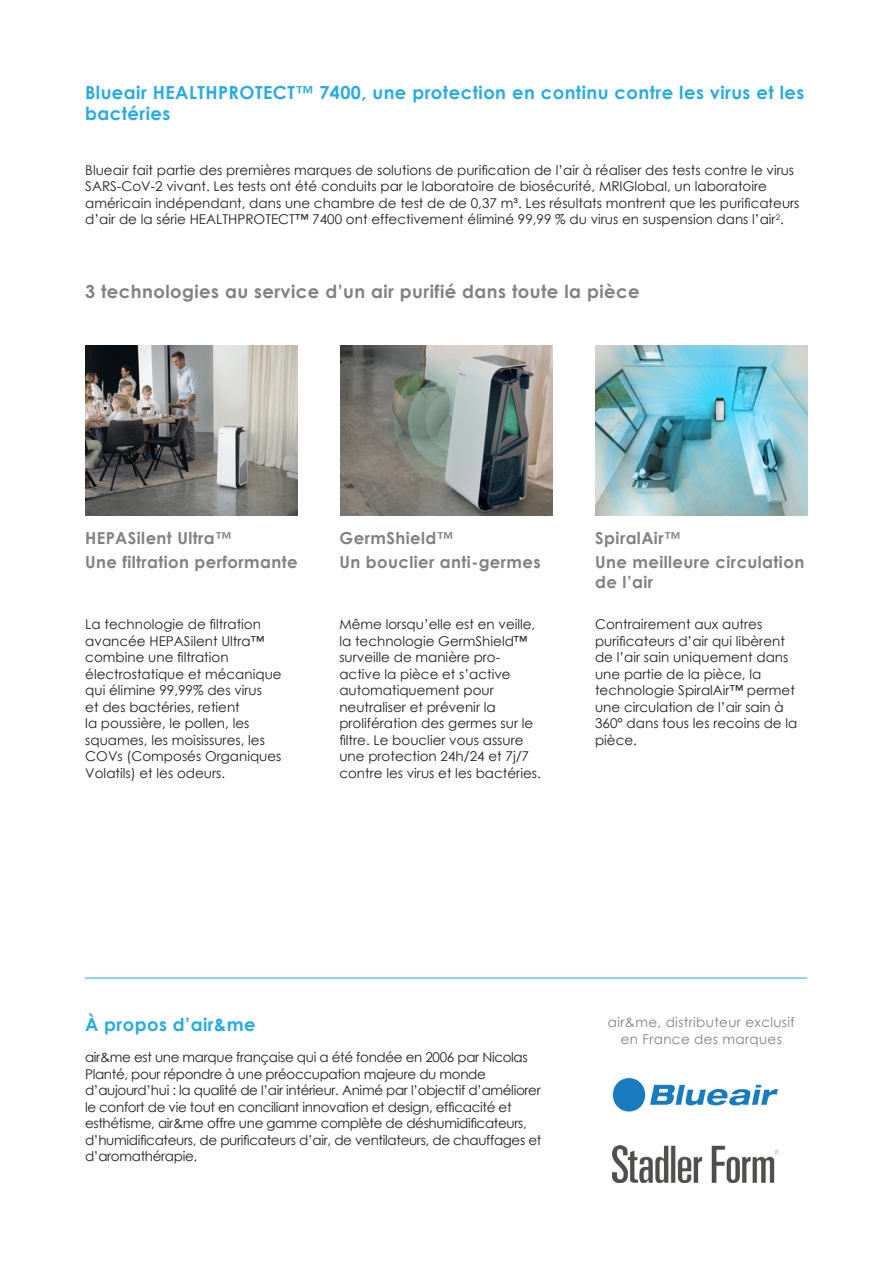
<style>
.page{position:relative;width:893px;height:1263px;background:#fff}
.page>*{position:absolute;margin:0;border:0;box-sizing:border-box;transform-origin:0 0}
.t1{font:700 18px/21.6px "Century Gothic";letter-spacing:.025em;color:#29abe3}
.t2{font:700 18px "Century Gothic";letter-spacing:.025em;color:#828285}
.t3{font:700 16.5px/19.8px "Century Gothic";letter-spacing:.025em;color:#828285}
.t4{font:13.5px/16.5px "Century Gothic";color:#231f20}
.t5{font:13.5px/16.5px "Century Gothic";letter-spacing:-.025em;color:#231f20}
.t6{font:13.5px/16.5px "Century Gothic";letter-spacing:.025em;color:#828285;text-align:center}
</style>
<div class="page">
<img style="left:86px;top:345px;width:212px;height:171px">
<img style="left:340px;top:345px;width:213px;height:171px">
<img style="left:595px;top:345px;width:213px;height:171px">
<img style="left:612px;top:1078px;width:166px;height:34px">
<img style="left:612px;top:1145px;width:166px;height:37px">
<hr style="left:85px;top:978px;width:722px;height:1px;background:#29abe3">
<p class="t1" style="left:85px;top:80px;width:721px">Blueair HEALTHPROTECT™ 7400, une protection en continu contre les virus et les bactéries</p>
<p class="t4" style="left:85px;top:161px;width:716px">Blueair fait partie des premières marques de solutions de purification de l’air à réaliser des tests contre le virus SARS-CoV-2 vivant. Les tests ont été conduits par le laboratoire de biosécurité, MRIGlobal, un laboratoire américain indépendant, dans une chambre de test de de 0,37 m³. Les résultats montrent que les purificateurs d’air de la série HEALTHPROTECT™ 7400 ont effectivement éliminé 99,99 % du virus en suspension dans l’air<sup>2</sup>.</p>
<p class="t2" style="left:85px;top:278px;width:556px">3 technologies au service d’un air purifié dans toute la pièce</p>
<p class="t3" style="left:85px;top:527px;width:148px">HEPASilent Ultra™</p>
<p class="t3" style="left:85px;top:551px;width:214px">Une filtration performante</p>
<p class="t3" style="left:340px;top:527px;width:115px">GermShield™</p>
<p class="t3" style="left:340px;top:551px;width:203px">Un bouclier anti-germes</p>
<p class="t3" style="left:595px;top:527px;width:87px">SpiralAir™</p>
<p class="t3" style="left:595px;top:551px;width:210px">Une meilleure circulation de l’air</p>
<p class="t4" style="left:85px;top:616px;width:198px">La technologie de filtration avancée HEPASilent Ultra™ combine une filtration électrostatique et mécanique qui élimine 99,99% des virus<br>et des bactéries, retient<br>la poussière, le pollen, les squames, les moisissures, les<br>COVs (Composés Organiques<br>Volatils) et les odeurs.</p>
<p class="t4" style="left:339px;top:616px;width:203px">Même lorsqu’elle est en veille, la technologie GermShield™ surveille de manière pro&shy;active la pièce et s’active automatiquement pour neutraliser et prévenir la prolifération des germes sur le filtre. Le bouclier vous assure une protection 24h/24 et 7j/7 contre les virus et les bactéries.</p>
<p class="t4" style="left:595px;top:616px;width:204px">Contrairement aux autres purificateurs d’air qui libèrent de l’air sain uniquement dans une partie de la pièce, la technologie SpiralAir™ permet une circulation de l’air sain à<br>360° dans tous les recoins de la pièce.</p>
<p class="t1" style="left:85px;top:1013px;width:172px">À propos d’air&amp;me</p>
<p class="t6" style="left:608px;top:1014px;width:188px">air&amp;me, distributeur exclusif en France des marques</p>
<p class="t5" style="left:85px;top:1049px;width:458px">air&amp;me est une marque française qui a été fondée en 2006 par Nicolas Planté, pour répondre à une préoccupation majeure du monde d’aujourd’hui : la qualité de l’air intérieur. Animé par l’objectif d’améliorer le confort de vie tout en conciliant innovation et design, efficacité et esthétisme, air&amp;me offre une gamme complète de déshumidificateurs, d’humidificateurs, de purificateurs d’air, de ventilateurs, de chauffages et d’aromathérapie.</p>
</div>
